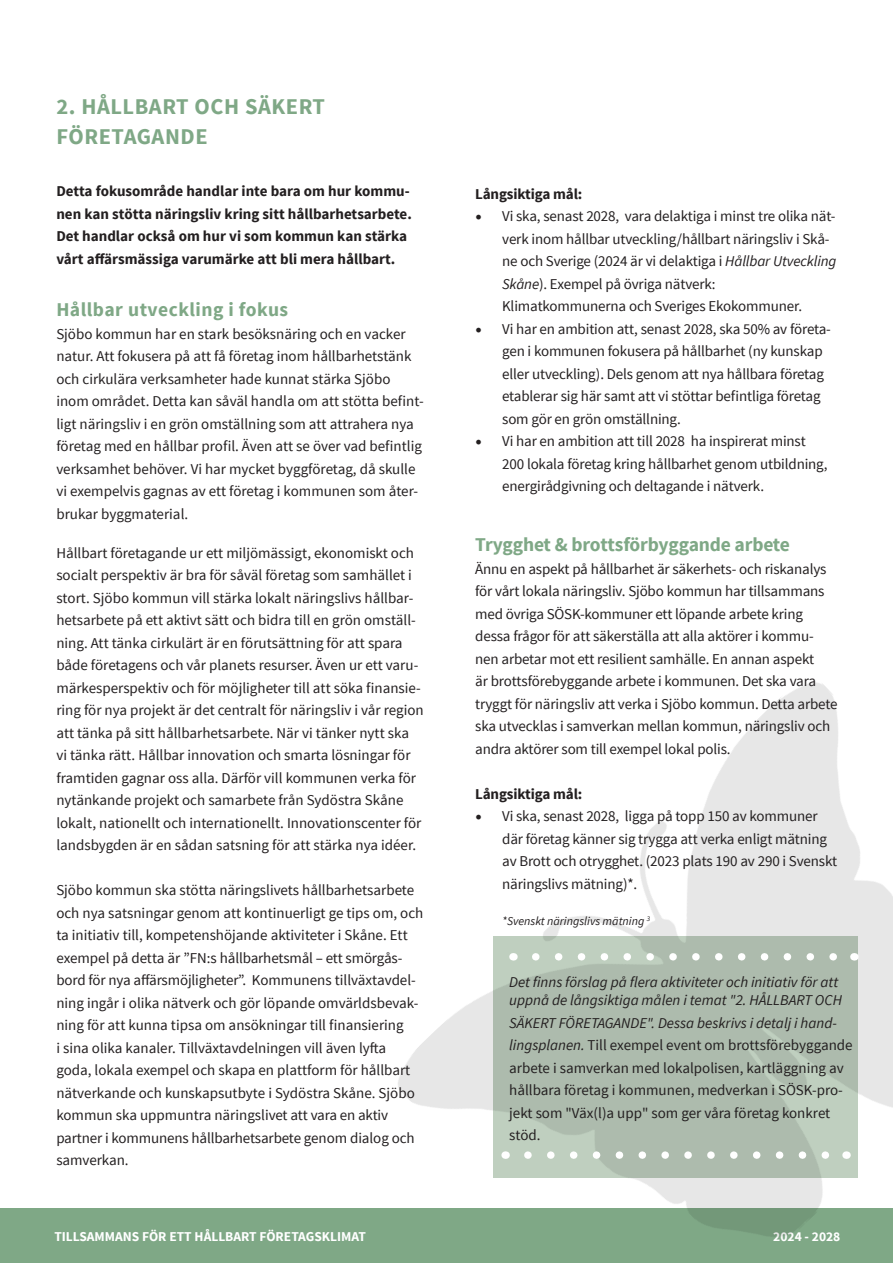
<style>
.page{position:relative;width:893px;height:1263px;background:#fff}
.page>*{position:absolute;margin:0;border:0;box-sizing:border-box;transform-origin:0 0}
.t1{font:700 22.5px/30px "Source Sans Pro";letter-spacing:.025em;color:#7fa886}
.t2{font:700 19.5px "Source Sans Pro";letter-spacing:-.01em;color:#7fa886}
.t3{font:700 19.5px "Source Sans Pro";letter-spacing:.025em;color:#7fa886}
.t4{font:15px/22.5px "Source Sans Pro";letter-spacing:-.01em;color:#231f20}
.t5{font:700 15px/22.5px "Source Sans Pro";color:#231f20}
.t6{font:italic 15px/18px "Source Sans Pro";color:#231f20}
.t7{font:700 13.5px "Source Sans Pro";color:#fff}
.t8{font:italic 12px "Source Sans Pro";color:#231f20}
.s1{font-family:"Minion Pro";font-size:18px}
.s2{font-style:italic}
</style>
<div class="page">
<div style="left:0;top:1209px;width:893px;height:54px;background:#7fa886"></div>
<img style="left:387px;top:682px;width:506px;height:555px">
<svg style="left:536px;top:953px;width:306px;height:7px"></svg>
<svg style="left:528px;top:1151px;width:307px;height:8px"></svg>
<h1 class="t1" style="left:56px;top:92px;width:270px">2. HÅLLBART OCH SÄKERT<br>FÖRETAGANDE</h1>
<p class="t5" style="left:56px;top:180px;width:357px">Detta fokusområde handlar inte bara om hur kommu&shy;nen kan stötta näringsliv kring sitt hållbarhetsarbete.<br>Det handlar också om hur vi som kommun kan stärka vårt affärsmässiga varumärke att bli mera hållbart.</p>
<h2 class="t3" style="left:56px;top:297px;width:233px">Hållbar utveckling i fokus</h2>
<p class="t4" style="left:56px;top:323px;width:369px">Sjöbo kommun har en stark besöksnäring och en vacker natur. Att fokusera på att få företag inom hållbarhetstänk och cirkulära verksamheter hade kunnat stärka Sjöbo inom området. Detta kan såväl handla om att stötta befint&shy;ligt näringsliv i en grön omställning som att attrahera nya företag med en hållbar profil. Även att se över vad befintlig verksamhet behöver. Vi har mycket byggföretag, då skulle vi exempelvis gagnas av ett företag i kommunen som åter&shy;brukar byggmaterial.</p>
<p class="t4" style="left:56px;top:542px;width:369px">Hållbart företagande ur ett miljömässigt, ekonomiskt och socialt perspektiv är bra för såväl företag som samhället i stort. Sjöbo kommun vill stärka lokalt näringslivs hållbar&shy;hetsarbete på ett aktivt sätt och bidra till en grön omställ&shy;ning. Att tänka cirkulärt är en förutsättning för att spara både företagens och vår planets resurser. Även ur ett varu&shy;märkesperspektiv och för möjligheter till att söka finansie&shy;ring för nya projekt är det centralt för näringsliv i vår region att tänka på sitt hållbarhetsarbete. När vi tänker nytt ska<br>vi tänka rätt. Hållbar innovation och smarta lösningar för framtiden gagnar oss alla. Därför vill kommunen verka för nytänkande projekt och samarbete från Sydöstra Skåne lokalt, nationellt och internationellt. Innovationscenter för landsbygden är en sådan satsning för att stärka nya idéer.</p>
<p class="t4" style="left:56px;top:879px;width:368px">Sjöbo kommun ska stötta näringslivets hållbarhetsarbete och nya satsningar genom att kontinuerligt ge tips om, och ta initiativ till, kompetenshöjande aktiviteter i Skåne. Ett exempel på detta är ”FN:s hållbarhetsmål – ett smörgås&shy;bord för nya affärsmöjligheter”. Kommunens tillväxtavdel&shy;ning ingår i olika nätverk och gör löpande omvärldsbevak&shy;ning för att kunna tipsa om ansökningar till finansiering<br>i sina olika kanaler. Tillväxtavdelningen vill även lyfta goda, lokala exempel och skapa en plattform för hållbart nätverkande och kunskapsutbyte i Sydöstra Skåne. Sjöbo kommun ska uppmuntra näringslivet att vara en aktiv partner i kommunens hållbarhetsarbete genom dialog och samverkan.</p>
<p class="t5" style="left:475px;top:183px;width:109px">Långsiktiga mål:</p>
<p class="t4" style="left:502px;top:205px;width:336px;text-indent:-27px"><span class="s1">•</span> Vi ska, senast 2028, vara delaktiga i minst tre olika nät&shy;verk inom hållbar utveckling/hållbart näringsliv i Skå&shy;ne och Sverige (2024 är vi delaktiga i <span class="s2">Hållbar Utveckling Skåne</span>). Exempel på övriga nätverk:<br>Klimatkommunerna och Sveriges Ekokommuner.</p>
<p class="t4" style="left:502px;top:318px;width:330px;text-indent:-27px"><span class="s1">•</span> Vi har en ambition att, senast 2028, ska 50% av företa&shy;gen i kommunen fokusera på hållbarhet (ny kunskap eller utveckling). Dels genom att nya hållbara företag etablerar sig här samt att vi stöttar befintliga företag som gör en grön omställning.</p>
<p class="t4" style="left:502px;top:430px;width:327px;text-indent:-27px"><span class="s1">•</span> Vi har en ambition att till 2028 ha inspirerat minst<br>200 lokala företag kring hållbarhet genom utbildning, energirådgivning och deltagande i nätverk.</p>
<h2 class="t2" style="left:475px;top:532px;width:316px">Trygghet &amp; brottsförbyggande arbete</h2>
<p class="t4" style="left:475px;top:558px;width:364px">Ännu en aspekt på hållbarhet är säkerhets- och riskanalys för vårt lokala näringsliv. Sjöbo kommun har tillsammans med övriga SÖSK-kommuner ett löpande arbete kring dessa frågor för att säkerställa att alla aktörer i kommu&shy;nen arbetar mot ett resilient samhälle. En annan aspekt<br>är brottsförebyggande arbete i kommunen. Det ska vara tryggt för näringsliv att verka i Sjöbo kommun. Detta arbete ska utvecklas i samverkan mellan kommun, näringsliv och andra aktörer som till exempel lokal polis.</p>
<p class="t5" style="left:475px;top:783px;width:109px">Långsiktiga mål:</p>
<p class="t4" style="left:502px;top:805px;width:336px;text-indent:-27px"><span class="s1">•</span> Vi ska, senast 2028, ligga på topp 150 av kommuner där företag känner sig trygga att verka enligt mätning av Brott och otrygghet. (2023 plats 190 av 290 i Svenskt näringslivs mätning)*.</p>
<p class="t8" style="left:502px;top:913px;width:149px">*Svenskt näringslivs mätning <sup>3</sup></p>
<p class="t6" style="left:509px;top:973px;width:334px">Det finns förslag på flera aktiviteter och initiativ för att uppnå de långsiktiga målen i temat "2. HÅLLBART OCH</p>
<p class="t4" style="left:509px;top:1012px;width:345px"><span class="s2">SÄKERT FÖRETAGANDE". Dessa beskrivs i detalj i hand&shy;lingsplanen.</span> Till exempel event om brottsförebyggande arbete i samverkan med lokalpolisen, kartläggning av hållbara företag i kommunen, medverkan i SÖSK-pro&shy;jekt som "Väx(l)a upp" som ger våra företag konkret stöd.</p>
<p class="t7" style="left:54px;top:1228px;width:313px">TILLSAMMANS FÖR ETT HÅLLBART FÖRETAGSKLIMAT</p>
<p class="t7" style="left:773px;top:1228px;width:69px">2024 - 2028</p>
</div>
